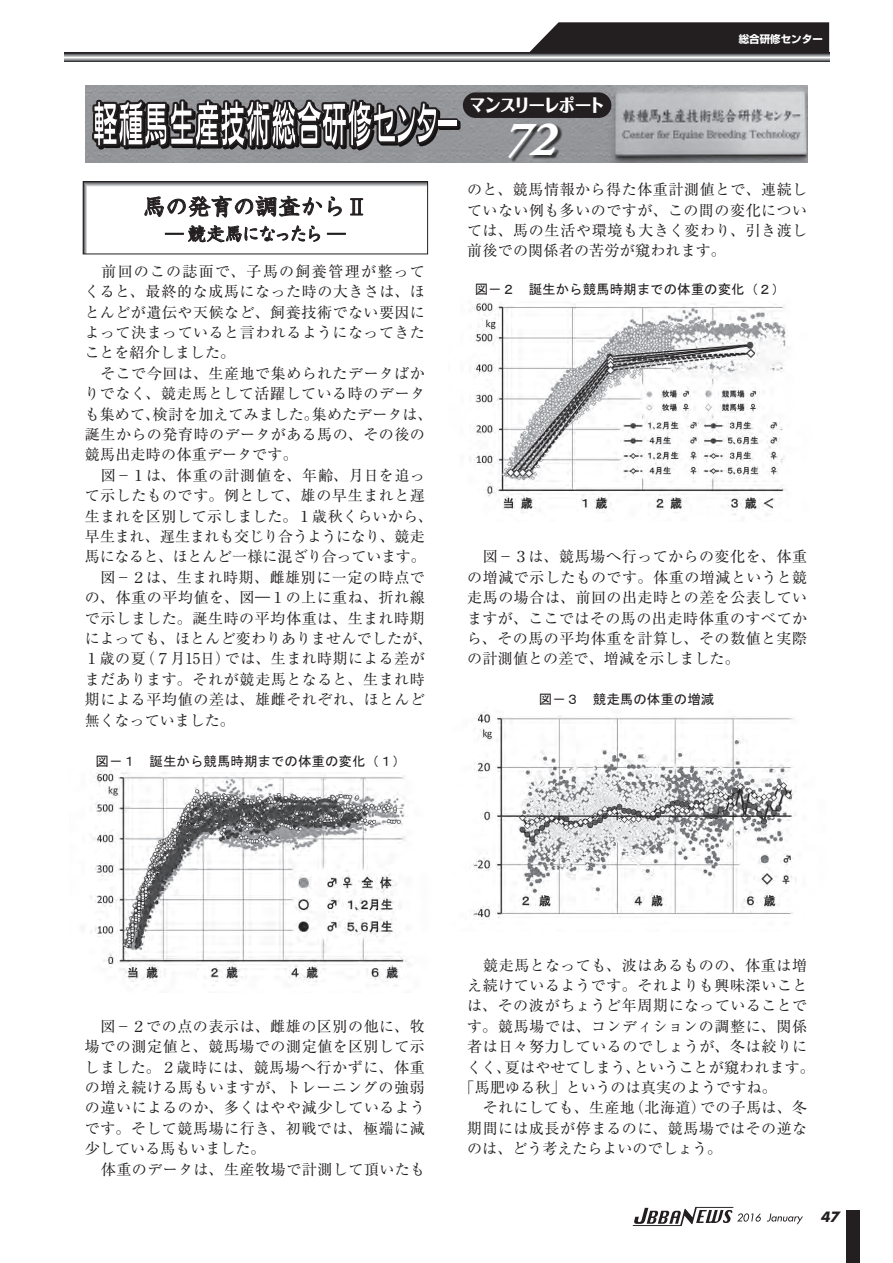
<style>
.page{position:relative;width:893px;height:1263px;background:#fff}
.page>*{position:absolute;margin:0;border:0;box-sizing:border-box;transform-origin:0 0}
.t1{font:italic 700 49.5px "Adobe Garamond Pro";color:#fff}
.t2{font:500 22.5px "Kyoka ICA Pro";color:#231f20}
.t3{font:500 18px "Kyoka ICA Pro";letter-spacing:-.085em;color:#231f20}
.t4{font:800 18px "Folk Pro";letter-spacing:-.075em;color:#fff;scale:.9 1}
.解説文{font:15px/20.4px "Ryumin Pro";letter-spacing:.025em;color:#231f20;text-align:justify}
.解説文-2{font:15px "Ryumin Pro";letter-spacing:.005em;color:#231f20}
.t5{font:italic 700 13.8px "Futura";color:#231f20}
.t6{font:13.5px "MS Gothic";color:#231f20}
.t7{font:700 10.5px "Shin Go Pro";color:#fff}
</style>
<div class="page">
<div style="left:847px;top:1210px;width:13px;height:53px;background:#231f20"></div>
<svg style="left:527px;top:22px;width:302px;height:31px;background:#312d2e"></svg>
<svg style="left:64px;top:53px;width:765px;height:8px;background:#999a9c"></svg>
<svg style="left:767px;top:1213px;width:36px;height:11px"></svg>
<svg style="left:633px;top:1207px;width:128px;height:19px"></svg>
<img style="left:85px;top:85px;width:723px;height:77px">
<div style="left:463px;top:92px;width:148px;height:26px;background:#231f20;border-radius:13px"></div>
<div style="left:438px;top:120px;width:22px;height:10px;border:4px solid #231f20"></div>
<div style="left:436px;top:118px;width:22px;height:10px;border:4px solid #231f20"></div>
<svg style="left:90px;top:85px;width:352px;height:78px"></svg>
<div style="left:438px;top:120px;width:18px;height:6px;background:#fff"></div>
<img style="left:505px;top:118px;width:58px;height:45px">
<svg style="left:82px;top:181px;width:347px;height:74px"></svg>
<div style="left:87px;top:187px;width:341px;height:67px;background:#fff"></div>
<div style="left:83px;top:181px;width:345px;height:73px;border:1px solid #231f20"></div>
<svg style="left:144px;top:195px;width:219px;height:58px"></svg>
<img style="left:91px;top:770px;width:318px;height:216px">
<img style="left:470px;top:302px;width:317px;height:214px">
<img style="left:473px;top:711px;width:323px;height:209px">
<p class="t2" style="left:143px;top:189px;width:227px">馬の発育の調査からⅡ</p>
<p class="t3" style="left:165px;top:220px;width:182px">― 競走馬になったら ―</p>
<p class="解説文" style="left:85px;top:260px;width:342px">　前回のこの誌面で、子馬の飼養管理が整ってくると、最終的な成馬になった時の大きさは、ほとんどが遺伝や天候など、飼養技術でない要因によって決まっていると言われるようになってきたことを紹介しました。</p>
<p class="解説文" style="left:85px;top:362px;width:349px;text-align:left">　そこで今回は、生産地で集められたデータばかりでなく、競走馬として活躍している時のデータも集めて、検討を加えてみました。集めたデータは、誕生からの発育時のデータがある馬の、その後の競馬出走時の体重データです。</p>
<p class="解説文" style="left:85px;top:464px;width:350px;text-align:left">　図－１は、体重の計測値を、年齢、月日を追って示したものです。例として、雄の早生まれと遅生まれを区別して示しました。１歳秋くらいから、早生まれ、遅生まれも交じり合うようになり、競走馬になると、ほとんど一様に混ざり合っています。</p>
<p class="解説文" style="left:85px;top:566px;width:350px;text-align:left">　図－２は、生まれ時期、雌雄別に一定の時点での、体重の平均値を、図―１の上に重ね、折れ線で示しました。誕生時の平均体重は、生まれ時期によっても、ほとんど変わりありませんでしたが、<br>１歳の夏（７月15日）では、生まれ時期による差がまだあります。それが競走馬となると、生まれ時期による平均値の差は、雄雌それぞれ、ほとんど無くなっていました。</p>
<p class="t6" style="left:96px;top:754px;width:312px">図－１　誕生から競馬時期までの体重の変化（１）</p>
<p class="t4" style="left:469px;top:90px;width:152px">マンスリーレポート</p>
<h1 class="t1" style="left:505px;top:110px;width:53px">72</h1>
<p class="t7" style="left:739px;top:31px;width:86px">総合研修センター</p>
<p class="解説文" style="left:467px;top:178px;width:342px">のと、競馬情報から得た体重計測値とで、連続していない例も多いのですが、この間の変化については、馬の生活や環境も大きく変わり、引き渡し前後での関係者の苦労が窺われます。</p>
<p class="t6" style="left:475px;top:283px;width:312px">図－２　誕生から競馬時期までの体重の変化（２）</p>
<p class="解説文" style="left:467px;top:546px;width:342px">　図－３は、競馬場へ行ってからの変化を、体重の増減で示したものです。体重の増減というと競走馬の場合は、前回の出走時との差を公表していますが、ここではその馬の出走時体重のすべてから、その馬の平均体重を計算し、その数値と実際の計測値との差で、増減を示しました。</p>
<p class="t6" style="left:539px;top:692px;width:177px">図－３　競走馬の体重の増減</p>
<p class="解説文" style="left:85px;top:1015px;width:342px">　図－２での点の表示は、雌雄の区別の他に、牧場での測定値と、競馬場での測定値を区別して示しました。２歳時には、競馬場へ行かずに、体重の増え続ける馬もいますが、トレーニングの強弱の違いによるのか、多くはやや減少しているようです。そして競馬場に行き、初戦では、極端に減少している馬もいました。</p>
<p class="解説文" style="left:85px;top:1158px;width:342px">　体重のデータは、生産牧場で計測して頂いたも</p>
<p class="解説文" style="left:467px;top:954px;width:341px">　競走馬となっても、波はあるものの、体重は増</p>
<p class="解説文" style="left:467px;top:974px;width:342px">え続けているようです。それよりも興味深いこと</p>
<p class="解説文" style="left:467px;top:994px;width:342px">は、その波がちょうど年周期になっていることで</p>
<p class="解説文" style="left:467px;top:1015px;width:341px">す。競馬場では、コンディションの調整に、関係</p>
<p class="解説文" style="left:467px;top:1035px;width:341px">者は日々努力しているのでしょうが、冬は絞りに</p>
<p class="解説文-2" style="left:467px;top:1055px;width:349px">くく、夏はやせてしまう、ということが窺われます。</p>
<p class="解説文-2" style="left:460px;top:1075px;width:319px">「馬肥ゆる秋」というのは真実のようですね。</p>
<p class="解説文" style="left:467px;top:1096px;width:342px">　それにしても、生産地（北海道）での子馬は、冬期間には成長が停まるのに、競馬場ではその逆なのは、どう考えたらよいのでしょう。</p>
<p class="t5" style="left:820px;top:1207px;width:20px">47</p>
</div>
